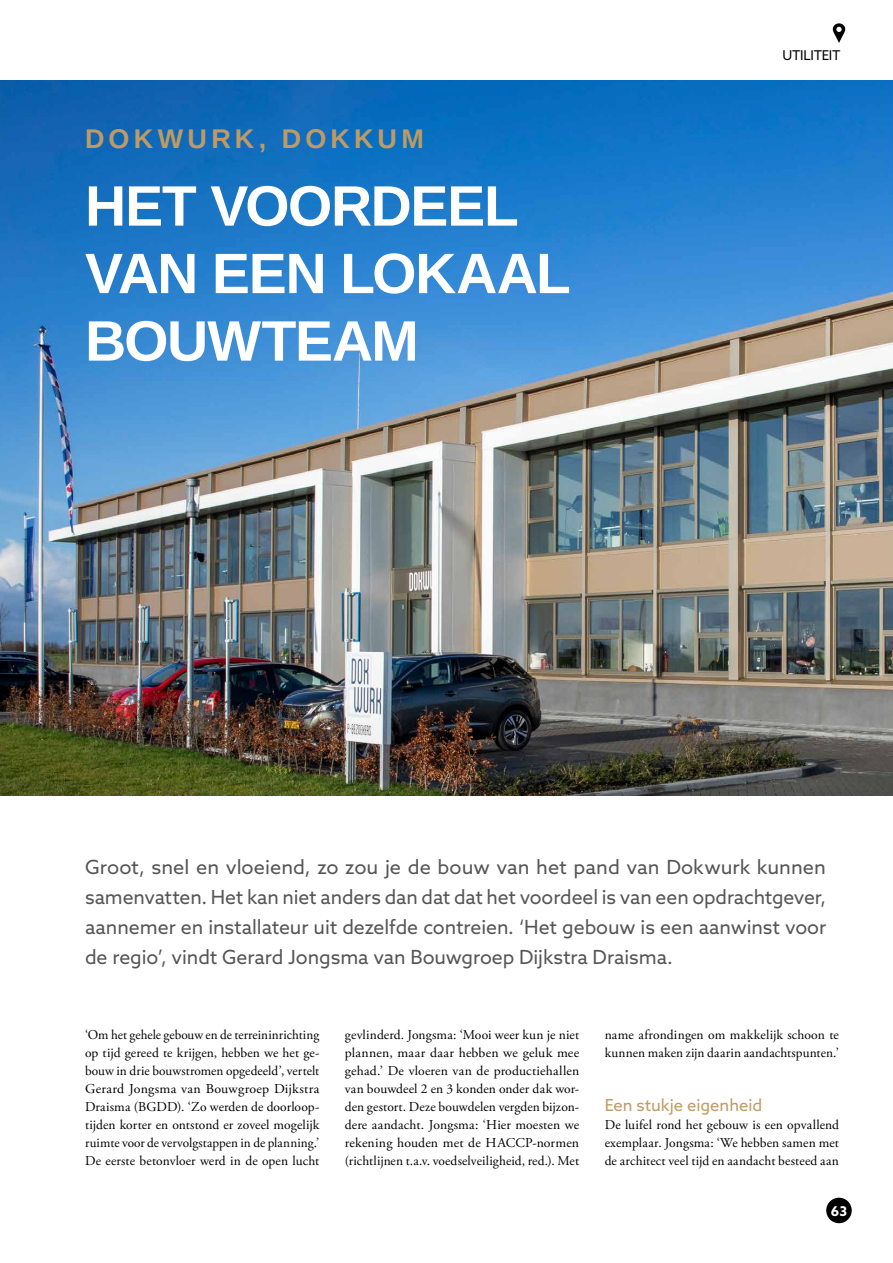
<style>
.page{position:relative;width:893px;height:1263px;background:#fff}
.page>*{position:absolute;margin:0;border:0;box-sizing:border-box;transform-origin:0 0}
.t1{font:700 57px/67.5px "Arimo";letter-spacing:-.025em;color:#fff}
.t2{font:700 27px "Arimo";letter-spacing:.155em;color:#bf9b63}
.t3{font:19.5px/30px "Azo Sans";letter-spacing:-.005em;color:#565656;text-align:justify}
.t4{font:16.5px "Azo Sans";color:#bf9b63}
.t5{font:13.5px/18px "Adobe Garamond Pro";letter-spacing:.01em;color:#000;text-align:justify}
.t6{font:13.5px "Azo Sans";letter-spacing:-.025em;color:#000}
.t7{font:700 13.5px "Azo Sans";color:#fff}
</style>
<div class="page">
<img style="left:0;top:81px;width:893px;height:715px">
<svg style="left:833px;top:23px;width:12px;height:20px"></svg>
<svg style="left:836px;top:27px;width:6px;height:5px"></svg>
<div style="left:826px;top:1198px;width:26px;height:25px;background:#000;border-radius:50%"></div>
<h2 class="t2" style="left:85px;top:120px;width:340px">DOKWURK, DOKKUM</h2>
<h1 class="t1" style="left:85px;top:173px;width:487px">HET VOORDEEL<br>VAN EEN LOKAAL<br>BOUWTEAM</h1>
<p class="t6" style="left:783px;top:46px;width:59px">UTILITEIT</p>
<p class="t3" style="left:85px;top:852px;width:743px">Groot, snel en vloeiend, zo zou je de bouw van het pand van Dokwurk kunnen samenvatten. Het kan niet anders dan dat dat het voordeel is van een opdrachtgever, aannemer en installateur uit dezelfde contreien. ‘Het gebouw is een aanwinst voor de regio’, vindt Gerard Jongsma van Bouwgroep Dijkstra Draisma.</p>
<p class="t5" style="left:85px;top:1026px;width:236px">‘Om het gehele gebouw en de terreininrichting op tijd gereed te krijgen, hebben we het ge&shy;bouw in drie bouwstromen opgedeeld’, vertelt Gerard Jongsma van Bouwgroep Dijkstra Draisma (BGDD). ‘Zo werden de doorloop&shy;tijden korter en ontstond er zoveel mogelijk ruimte voor de vervolgstappen in de planning.’ De eerste betonvloer werd in de open lucht</p>
<p class="t5" style="left:345px;top:1026px;width:236px">gevlinderd. Jongsma: ‘Mooi weer kun je niet plannen, maar daar hebben we geluk mee gehad.’ De vloeren van de productiehallen van bouwdeel 2 en 3 konden onder dak wor&shy;den gestort. Deze bouwdelen vergden bijzon&shy;dere aandacht. Jongsma: ‘Hier moesten we rekening houden met de HACCP-normen (richtlijnen t.a.v. voedselveiligheid, red.). Met</p>
<p class="t5" style="left:605px;top:1026px;width:236px">name afrondingen om makkelijk schoon te kunnen maken zijn daarin aandachtspunten.’</p>
<p class="t4" style="left:605px;top:1094px;width:159px">Een stukje eigenheid</p>
<p class="t5" style="left:605px;top:1116px;width:236px">De luifel rond het gebouw is een opvallend exemplaar. Jongsma: ‘We hebben samen met de architect veel tijd en aandacht besteed aan</p>
<p class="t7" style="left:831px;top:1202px;width:18px">63</p>
</div>
